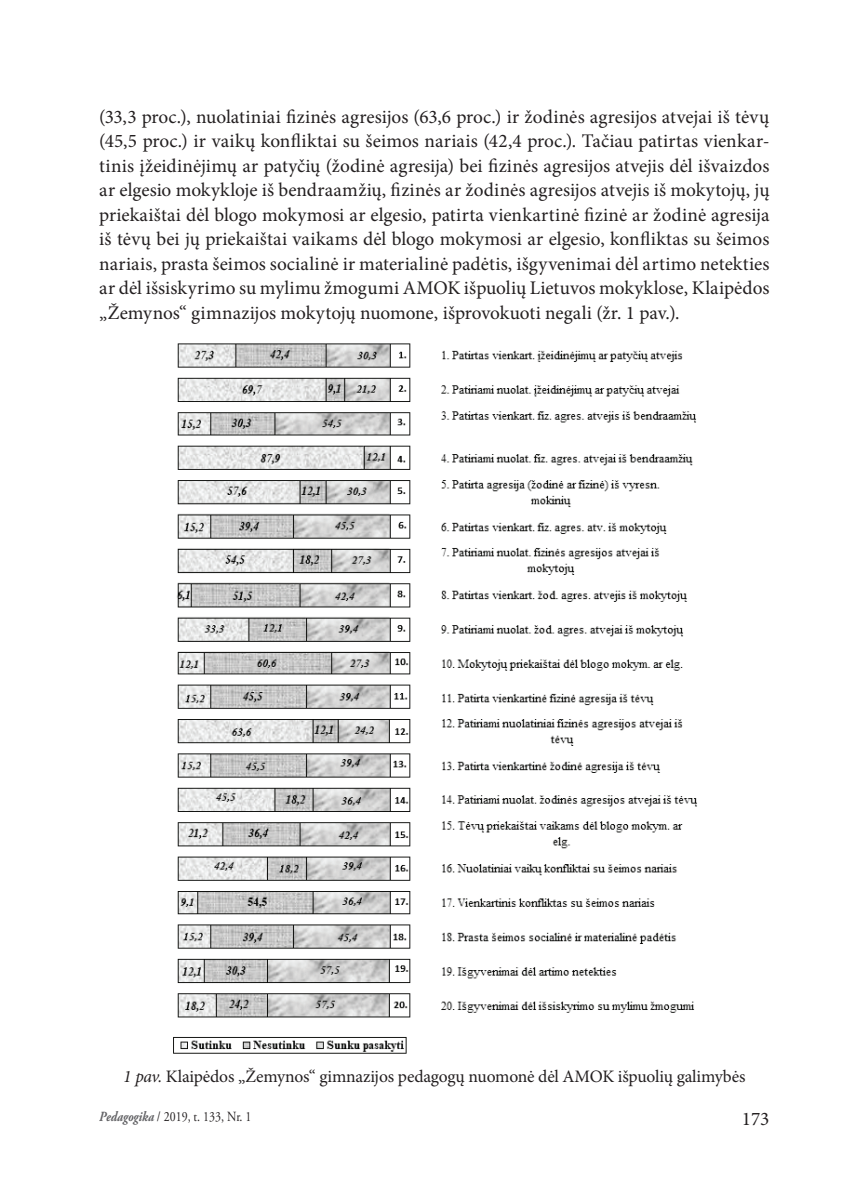
<style>
.page{position:relative;width:844px;height:1191px;background:#fff}
.page>*{position:absolute;margin:0;border:0;box-sizing:border-box;transform-origin:0 0}
.t1{font:19.25px/24.5px "Minion Pro";letter-spacing:-.005em;color:#231f20;text-align:justify}
.t2{font:17.5px "Minion Pro";letter-spacing:-.01em;color:#231f20}
.t3{font:14px "Adobe Garamond Pro";color:#231f20;scale:.85 1}
.s1{font-style:italic}
.s2{font-weight:700;font-style:italic;color:#636366}
</style>
<div class="page">
<img style="left:173px;top:343px;width:524px;height:711px">
<p class="t1" style="left:99px;top:104px;width:671px">(33,3 proc.), nuolatiniai fizinės agresijos (63,6 proc.) ir žodinės agresijos atvejai iš tėvų (45,5 proc.) ir vaikų konfliktai su šeimos nariais (42,4 proc.). Tačiau patirtas vienkar&shy;tinis įžeidinėjimų ar patyčių (žodinė agresija) bei fizinės agresijos atvejis dėl išvaizdos ar elgesio mokykloje iš bendraamžių, fizinės ar žodinės agresijos atvejis iš mokytojų, jų priekaištai dėl blogo mokymosi ar elgesio, patirta vienkartinė fizinė ar žodinė agresija iš tėvų bei jų priekaištai vaikams dėl blogo mokymosi ar elgesio, konfliktas su šeimos nariais, prasta šeimos socialinė ir materialinė padėtis, išgyvenimai dėl artimo netekties ar dėl išsiskyrimo su mylimu žmogumi AMOK išpuolių Lietuvos mokyklose, Klaipėdos „Žemynos“ gimnazijos mokytojų nuomone, išprovokuoti negali (žr. 1 pav.).</p>
<p class="t2" style="left:123px;top:1064px;width:623px"><span class="s1">1 pav.</span> Klaipėdos „Žemynos“ gimnazijos pedagogų nuomonė dėl AMOK išpuolių galimybės</p>
<p class="t3" style="left:99px;top:1108px;width:180px"><span class="s2">Pedagogika</span> / 2019, t. 133, Nr. 1</p>
<p class="t1" style="left:741px;top:1107px;width:29px">173</p>
</div>
